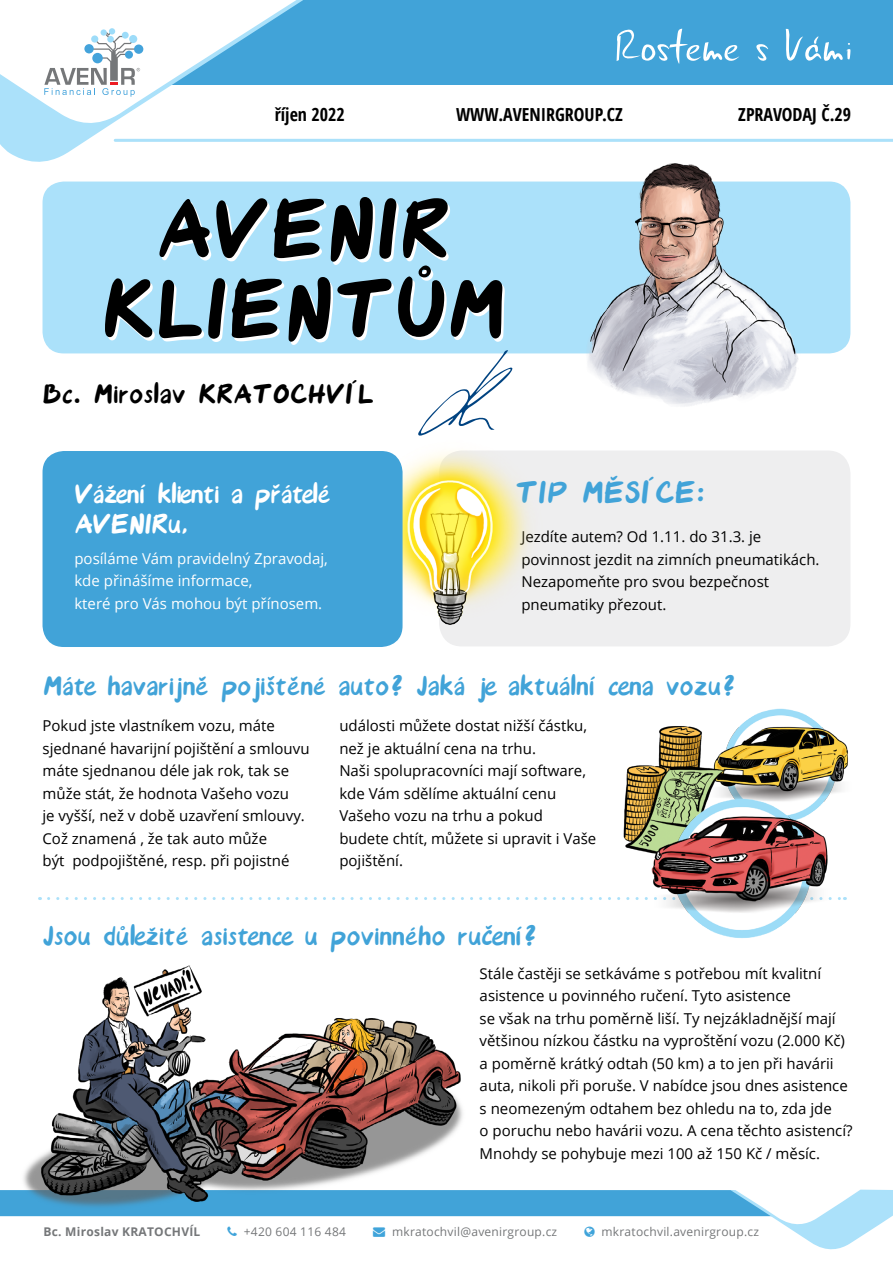
<style>
.page{position:relative;width:893px;height:1263px;background:#fff}
.page>*{position:absolute;margin:0;border:0;box-sizing:border-box;transform-origin:0 0}
.t1{font:108.6px/79.9px "Avenir Font";color:#000;text-align:center}
.t2{font:40.35px "Avenir Font";color:#41a3d8}
.t3{font:36px "Avenir Font";letter-spacing:-.01em;color:#41a3d8}
.t4{font:36px "Avenir Font";letter-spacing:-.02em;color:#fff}
.t5{font:36px "Avenir Font";color:#000}
.t6{font:700 condensed 18px "Open Sans";color:#000}
.t7{font:15px/22.5px "Open Sans";color:#000}
.t8{font:15px/22.5px "Open Sans";color:#fff}
.t9{font:12px "Open Sans";letter-spacing:.02em;color:#757779}
.t10{font:700 12px "Open Sans";letter-spacing:.02em;color:#757779}
.s1{color:#40a4da}
</style>
<div class="page">
<div style="left:22px;top:0;width:871px;height:85px;background:#41a3d8"></div>
<svg style="left:0;top:0;width:328px;height:162px"></svg>
<svg style="left:617px;top:29px;width:123px;height:35px"></svg>
<svg style="left:756px;top:44px;width:13px;height:17px"></svg>
<svg style="left:786px;top:29px;width:64px;height:32px"></svg>
<svg style="left:0;top:0;width:302px;height:129px"></svg>
<hr style="left:115px;top:139px;width:778px;height:3px;background:#abe1fa">
<div style="left:43px;top:182px;width:807px;height:171px;background:#abe1fa;border-radius:21px"></div>
<svg style="left:49px;top:897px;width:796px;height:3px"></svg>
<div style="left:439px;top:450px;width:411px;height:196px;background:#eeeeef;border-radius:23px"></div>
<img style="left:386px;top:450px;width:143px;height:197px">
<div style="left:43px;top:451px;width:360px;height:196px;background:#41a3d8;border-radius:21px"></div>
<img style="left:23px;top:965px;width:440px;height:224px">
<img style="left:730px;top:708px;width:118px;height:85px">
<img style="left:623px;top:726px;width:107px;height:127px">
<img style="left:647px;top:773px;width:187px;height:165px">
<img style="left:557px;top:163px;width:264px;height:243px">
<svg style="left:417px;top:350px;width:96px;height:86px"></svg>
<svg style="left:0;top:1189px;width:893px;height:61px"></svg>
<p class="t6" style="left:275px;top:101px;width:72px">říjen 2022</p>
<p class="t6" style="left:456px;top:101px;width:168px">WWW.AVENIRGROUP.CZ</p>
<p class="t6" style="left:738px;top:101px;width:114px">ZPRAVODAJ Č.29</p>
<h1 class="t1" style="left:102px;top:192px;width:405px">AVENIR<br>KLIENTŮM</h1>
<h3 class="t5" style="left:43px;top:379px;width:333px">Bc. Miroslav KRATOCHVÍL</h3>
<h3 class="t4" style="left:74px;top:479px;width:258px">Vážení klienti a přátelé</h3>
<h2 class="t2" style="left:516px;top:475px;width:192px">TIP MĚSÍCE:</h2>
<h3 class="t4" style="left:74px;top:509px;width:115px">AVENIRu,</h3>
<p class="t8" style="left:74px;top:546px;width:255px">posíláme Vám pravidelný Zpravodaj, kde přinášíme informace,<br>které pro Vás mohou být přínosem.</p>
<p class="t7" style="left:521px;top:525px;width:300px">Jezdíte autem? Od 1.11. do 31.3. je povinnost jezdit na zimních pneumatikách.<br>Nezapomeňte pro svou bezpečnost pneumatiky přezout.</p>
<h3 class="t3" style="left:43px;top:671px;width:694px">Máte havarijně pojištěné auto? Jaká je aktuální cena vozu?</h3>
<p class="t7" style="left:43px;top:714px;width:269px">Pokud jste vlastníkem vozu, máte sjednané havarijní pojištění a smlouvu máte sjednanou déle jak rok, tak se může stát, že hodnota Vašeho vozu<br>je vyšší, než v době uzavření smlouvy.<br>Což znamená , že tak auto může<br>být podpojištěné, resp. při pojistné</p>
<p class="t7" style="left:339px;top:714px;width:258px">události můžete dostat nižší částku, než je aktuální cena na trhu.<br>Naši spolupracovníci mají software, kde Vám sdělíme aktuální cenu<br>Vašeho vozu na trhu a pokud budete chtít, můžete si upravit i Vaše pojištění.</p>
<h3 class="t3" style="left:43px;top:921px;width:496px">Jsou důležité asistence u povinného ručení?</h3>
<p class="t7" style="left:480px;top:962px;width:374px">Stále častěji se setkáváme s potřebou mít kvalitní asistence u povinného ručení. Tyto asistence<br>se však na trhu poměrně liší. Ty nejzákladnější mají většinou nízkou částku na vyproštění vozu (2.000 Kč) a poměrně krátký odtah (50 km) a to jen při havárii auta, nikoli při poruše. V nabídce jsou dnes asistence s neomezeným odtahem bez ohledu na to, zda jde<br>o poruchu nebo havárii vozu. A cena těchto asistencí?<br>Mnohdy se pohybuje mezi 100 až 150 Kč / měsíc.</p>
<p class="t10" style="left:44px;top:1223px;width:158px">Bc. Miroslav KRATOCHVÍL</p>
<p class="t9" style="left:244px;top:1223px;width:104px">+420 604 116 484</p>
<p class="t9" style="left:373px;top:1223px;width:186px"><span class="s1">→</span> mkratochvil@avenirgroup.cz</p>
<p class="t9" style="left:602px;top:1223px;width:159px">mkratochvil.avenirgroup.cz</p>
</div>
